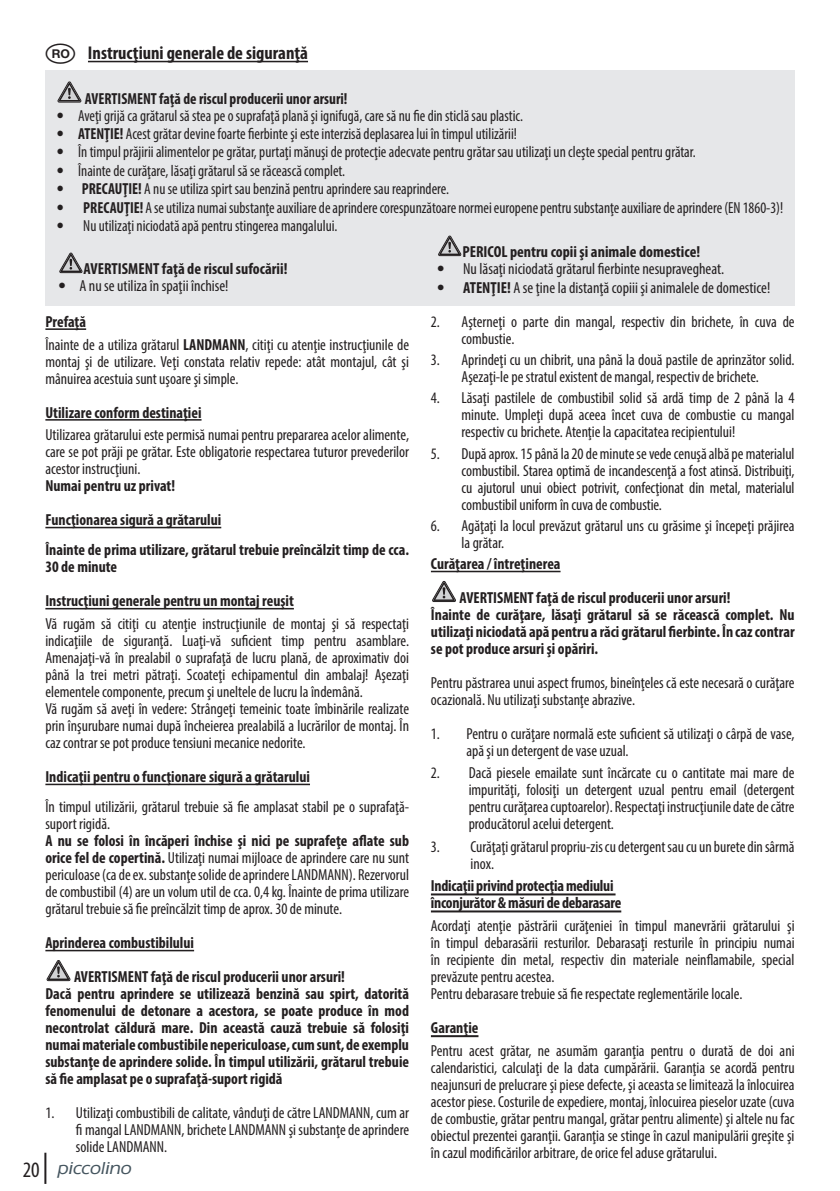
<style>
.page{position:relative;width:840px;height:1191px;background:#fff}
.page>*{position:absolute;margin:0;border:0;box-sizing:border-box;transform-origin:0 0}
.t1{font:700 condensed 18.4px "Myriad Pro";color:#231f20}
.t2{font:500 18px "Eras IT Cby BT";color:#45555f;scale:1.08 1}
.t3{font:condensed 16px/17px "Myriad Pro";color:#231f20}
.t4{font:700 condensed 16px/17px "Myriad Pro";color:#231f20}
.t5{font:condensed 16px "Myriad Pro";color:#231f20;scale:.95 1}
.t6{font:700 condensed 16px "Myriad Pro";color:#231f20;scale:.95 1}
.s1{font-family:"Frutiger";font-weight:300}
.s2{font-weight:700}
.s3{font-family:"Myriad Pro";font-weight:400;font-stretch:condensed;font-size:22px;color:#231f20}
</style>
<div class="page">
<hr style="left:44px;top:1152px;width:2px;height:31px;background:#231f20">
<hr style="left:88px;top:61px;width:220px;height:1px;background:#231f20">
<hr style="left:45px;top:328px;width:41px;height:2px;background:#231f20">
<hr style="left:45px;top:419px;width:156px;height:1px;background:#231f20">
<hr style="left:45px;top:527px;width:176px;height:1px;background:#231f20">
<hr style="left:45px;top:608px;width:249px;height:1px;background:#231f20">
<hr style="left:45px;top:783px;width:265px;height:2px;background:#231f20">
<hr style="left:45px;top:949px;width:149px;height:2px;background:#231f20">
<svg style="left:47px;top:960px;width:23px;height:21px"></svg>
<hr style="left:430px;top:571px;width:130px;height:1px;background:#231f20">
<hr style="left:430px;top:893px;width:185px;height:2px;background:#231f20">
<hr style="left:430px;top:910px;width:191px;height:2px;background:#231f20">
<hr style="left:430px;top:1035px;width:48px;height:2px;background:#231f20">
<svg style="left:432px;top:581px;width:23px;height:21px"></svg>
<div style="left:45px;top:70px;width:749px;height:236px;background:#e6e7e9"></div>
<svg style="left:57px;top:81px;width:24px;height:22px"></svg>
<svg style="left:59px;top:253px;width:23px;height:20px"></svg>
<svg style="left:438px;top:236px;width:23px;height:20px"></svg>
<p class="t1" style="left:88px;top:42px;width:221px">Instrucţiuni generale de siguranţă</p>
<p class="t6" style="left:85px;top:88px;width:278px">AVERTISMENT faţă de riscul producerii unor arsuri!</p>
<p class="t5" style="left:56px;top:106px;width:492px"><span class="s1">•</span> Aveţi grijă ca grătarul să stea pe o suprafaţă plană şi ignifugă, care să nu fie din sticlă sau plastic.</p>
<p class="t5" style="left:56px;top:124px;width:486px"><span class="s1">•</span> <span class="s2">ATENŢIE!</span> Acest grătar devine foarte fierbinte şi este interzisă deplasarea lui în timpul utilizării!</p>
<p class="t5" style="left:56px;top:142px;width:674px"><span class="s1">•</span> În timpul prăjirii alimentelor pe grătar, purtaţi mănuşi de protecţie adecvate pentru grătar sau utilizaţi un cleşte special pentru grătar.</p>
<p class="t5" style="left:56px;top:161px;width:305px"><span class="s1">•</span> Înainte de curăţare, lăsaţi grătarul să se răcească complet.</p>
<p class="t5" style="left:56px;top:179px;width:415px"><span class="s1">•</span> <span class="s2">PRECAUŢIE!</span> A nu se utiliza spirt sau benzină pentru aprindere sau reaprindere.</p>
<p class="t5" style="left:56px;top:197px;width:766px"><span class="s1">•</span> <span class="s2">PRECAUŢIE!</span> A se utiliza numai substanţe auxiliare de aprindere corespunzătoare normei europene pentru substanţe auxiliare de aprindere (EN 1860-3)!</p>
<p class="t5" style="left:56px;top:216px;width:297px"><span class="s1">•</span> Nu utilizaţi niciodată apă pentru stingerea mangalului.</p>
<p class="t4" style="left:84px;top:260px;width:205px">AVERTISMENT faţă de riscul sufocării!</p>
<p class="t3" style="left:58px;top:277px;width:172px"><span class="s1">•</span> A nu se utiliza în spaţii închise!</p>
<p class="t4" style="left:462px;top:243px;width:239px">PERICOL pentru copii şi animale domestice!</p>
<p class="t3" style="left:437px;top:260px;width:288px"><span class="s1">•</span> Nu lăsaţi niciodată grătarul fierbinte nesupravegheat.</p>
<p class="t3" style="left:437px;top:279px;width:334px"><span class="s1">•</span> <span class="s2">ATENŢIE!</span> A se ţine la distanţă copiii şi animalele de domestice!</p>
<p class="t3" style="left:45px;top:310px;width:365px;line-height:22.6px"><span class="s2">Prefaţă<br></span>Înainte de a utiliza grătarul <span class="s2">LANDMANN</span>, citiţi cu atenţie instrucţiunile de</p>
<p class="t3" style="left:45px;top:352px;width:365px">montaj şi de utilizare. Veţi constata relativ repede: atât montajul, cât şi mânuirea acestuia sunt uşoare şi simple.</p>
<p class="t4" style="left:45px;top:403px;width:157px">Utilizare conform destinaţiei</p>
<p class="t3" style="left:45px;top:426px;width:365px;text-align:justify">Utilizarea grătarului este permisă numai pentru prepararea acelor alimente, care se pot prăji pe grătar. Este obligatorie respectarea tuturor prevederilor acestor instrucţiuni.</p>
<p class="t4" style="left:45px;top:468px;width:177px;line-height:34px">Numai pentru uz privat!<br>Funcţionarea sigură a grătarului</p>
<p class="t4" style="left:45px;top:541px;width:365px">Înainte de prima utilizare, grătarul trebuie preîncălzit timp de cca.<br>30 de minute</p>
<p class="t4" style="left:45px;top:592px;width:250px">Instrucţiuni generale pentru un montaj reuşit</p>
<p class="t3" style="left:45px;top:615px;width:365px">Vă rugăm să citiţi cu atenţie instrucţiunile de montaj şi să respectaţi indicaţiile de siguranţă. Luaţi-vă suficient timp pentru asamblare.<br>Amenajaţi-vă în prealabil o suprafaţă de lucru plană, de aproximativ doi până la trei metri pătraţi. Scoateţi echipamentul din ambalaj! Aşezaţi elementele componente, precum şi uneltele de lucru la îndemână.<br>Vă rugăm să aveţi în vedere: Strângeţi temeinic toate îmbinările realizate prin înşurubare numai după încheierea prealabilă a lucrărilor de montaj. În caz contrar se pot produce tensiuni mecanice nedorite.</p>
<p class="t4" style="left:45px;top:768px;width:266px">Indicaţii pentru o funcţionare sigură a grătarului</p>
<p class="t3" style="left:45px;top:798px;width:365px">În timpul utilizării, grătarul trebuie să fie amplasat stabil pe o suprafaţă&shy;suport rigidă.</p>
<p class="t3" style="left:45px;top:832px;width:365px;text-align:justify"><span class="s2">A nu se folosi în încăperi închise şi nici pe suprafeţe aflate sub orice fel de copertină.</span> Utilizaţi numai mijloace de aprindere care nu sunt periculoase (ca de ex. substanţe solide de aprindere LANDMANN). Rezervorul de combustibil (4) are un volum util de cca. 0,4 kg. Înainte de prima utilizare grătarul trebuie să fie preîncălzit timp de aprox. 30 de minute.</p>
<p class="t4" style="left:74px;top:925px;width:272px;line-height:34.2px;text-indent:-29px">Aprinderea combustibilului<br>AVERTISMENT faţă de riscul producerii unor arsuri!</p>
<p class="t4" style="left:45px;top:985px;width:365px;text-align:justify">Dacă pentru aprindere se utilizează benzină sau spirt, datorită fenomenului de detonare a acestora, se poate produce în mod necontrolat căldură mare. Din această cauză trebuie să folosiţi numai materiale combustibile nepericuloase, cum sunt, de exemplu substanţe de aprindere solide. În timpul utilizării, grătarul trebuie să fie amplasat pe o suprafaţă-suport rigidă</p>
<p class="t3" style="left:76px;top:1104px;width:334px;text-align:justify;text-indent:-31px">1. Utilizaţi combustibili de calitate, vânduţi de către LANDMANN, cum ar fi mangal LANDMANN, brichete LANDMANN şi substanţe de aprindere solide LANDMANN.</p>
<p class="t2" style="left:23px;top:1157px;width:104px"><span class="s3">20</span> piccolino</p>
<p class="t3" style="left:461px;top:313px;width:334px;text-indent:-31px">2. Aşterneţi o parte din mangal, respectiv din brichete, în cuva de combustie.</p>
<p class="t3" style="left:430px;top:351px;width:365px;text-align:center">3. Aprindeţi cu un chibrit, una până la două pastile de aprinzător solid.<br>Aşezaţi-le pe stratul existent de mangal, respectiv de brichete.</p>
<p class="t3" style="left:461px;top:389px;width:334px;text-align:justify;text-indent:-31px">4. Lăsaţi pastilele de combustibil solid să ardă timp de 2 până la 4 minute. Umpleţi după aceea încet cuva de combustie cu mangal respectiv cu brichete. Atenţie la capacitatea recipientului!</p>
<p class="t3" style="left:461px;top:444px;width:334px;text-align:justify;text-indent:-31px">5. După aprox. 15 până la 20 de minute se vede cenuşă albă pe materialul combustibil. Starea optimă de incandescenţă a fost atinsă. Distribuiţi, cu ajutorul unui obiect potrivit, confecţionat din metal, materialul combustibil uniform în cuva de combustie.</p>
<p class="t3" style="left:461px;top:517px;width:334px;text-indent:-31px">6. Agăţaţi la locul prevăzut grătarul uns cu grăsime şi începeţi prăjirea la grătar.</p>
<p class="t4" style="left:459px;top:546px;width:272px;line-height:34px;text-indent:-29px">Curăţarea / întreţinerea<br>AVERTISMENT faţă de riscul producerii unor arsuri!</p>
<p class="t4" style="left:430px;top:606px;width:365px;text-align:justify">Înainte de curăţare, lăsaţi grătarul să se răcească complet. Nu utilizaţi niciodată apă pentru a răci grătarul fierbinte. În caz contrar se pot produce arsuri şi opăriri.</p>
<p class="t3" style="left:430px;top:674px;width:365px">Pentru păstrarea unui aspect frumos, bineînţeles că este necesară o curăţare ocazională. Nu utilizaţi substanţe abrazive.</p>
<p class="t3" style="left:466px;top:725px;width:329px;text-indent:-36px">1. Pentru o curăţare normală este suficient să utilizaţi o cârpă de vase, apă şi un detergent de vase uzual.</p>
<p class="t3" style="left:468px;top:764px;width:327px;text-align:justify;text-indent:-38px">2. Dacă piesele emailate sunt încărcate cu o cantitate mai mare de impurităţi, folosiţi un detergent uzual pentru email (detergent pentru curăţarea cuptoarelor). Respectaţi instrucţiunile date de către producătorul acelui detergent.</p>
<p class="t3" style="left:470px;top:837px;width:325px;text-indent:-40px">3. Curăţaţi grătarul propriu-zis cu detergent sau cu un burete din sârmă inox.</p>
<p class="t4" style="left:430px;top:877px;width:192px">Indicaţii privind protecţia mediului înconjurător &amp; măsuri de debarasare</p>
<p class="t3" style="left:430px;top:917px;width:365px">Acordaţi atenţie păstrării curăţeniei în timpul manevrării grătarului şi în timpul debarasării resturilor. Debarasaţi resturile în principiu numai în recipiente din metal, respectiv din materiale neinflamabile, special prevăzute pentru acestea.<br>Pentru debarasare trebuie să fie respectate reglementările locale.</p>
<p class="t4" style="left:430px;top:1019px;width:49px">Garanţie</p>
<p class="t3" style="left:430px;top:1041px;width:365px;text-align:justify">Pentru acest grătar, ne asumăm garanţia pentru o durată de doi ani calendaristici, calculaţi de la data cumpărării. Garanţia se acordă pentru neajunsuri de prelucrare şi piese defecte, şi aceasta se limitează la înlocuirea acestor piese. Costurile de expediere, montaj, înlocuirea pieselor uzate (cuva de combustie, grătar pentru mangal, grătar pentru alimente) şi altele nu fac obiectul prezentei garanţii. Garanţia se stinge în cazul manipulării greşite şi în cazul modificărilor arbitrare, de orice fel aduse grătarului.</p>
</div>
